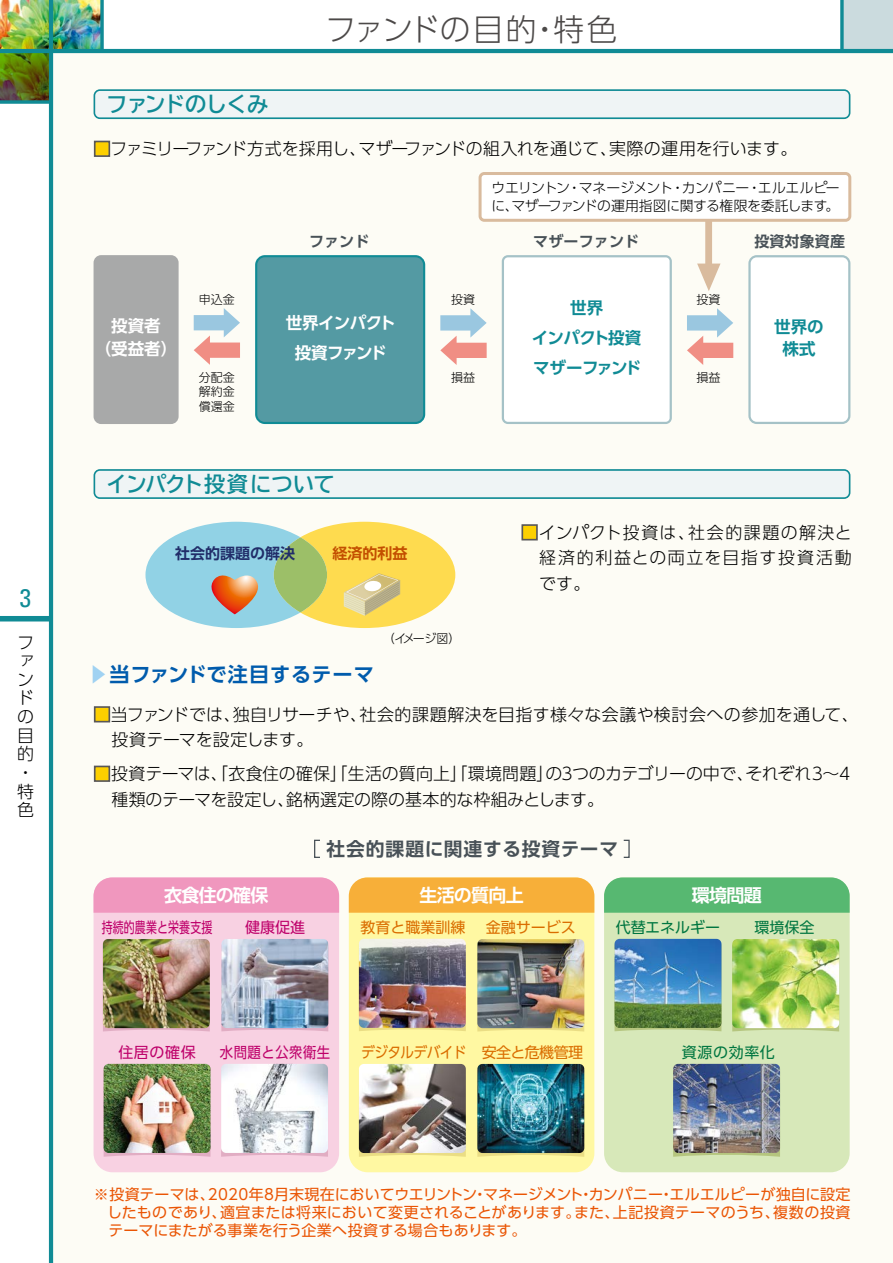
<style>
.page{position:relative;width:893px;height:1263px;background:#fff}
.page>*{position:absolute;margin:0;border:0;box-sizing:border-box;transform-origin:0 0}
.t1{font:300 30.75px "UD Shin Go Pro";letter-spacing:.005em;color:#4c4948}
.t2{font:condensed 25.5px "Univers LT Std";color:#108b95}
.t3{font:700 21.3px "TBUD Go Std";letter-spacing:-.02em;color:#108b95}
.t4{font:700 21.3px "TBUD Go Std";letter-spacing:-.04em;color:#108b95}
.t5{font:700 20.25px "UD Shin Go Pro De";letter-spacing:.03em;color:#005bac}
.t6{font:700 18.75px "UD Shin Go Pro De";letter-spacing:.045em;color:#485157}
.t7{font:700 18px "UD Shin Go Pro De";letter-spacing:-.04em;color:#fff}
.t8{font:300 16.95px/18.6px "UD Shin Go Pro";letter-spacing:.005em;color:#000}
.t9{font:300 16.95px "UD Shin Go Pro";letter-spacing:-.025em;color:#000}
.t10{font:700 16.5px/22.5px "UD Shin Go Pro De";letter-spacing:-.03em;color:#fff;text-align:center}
.t11{font:700 16.5px/30px "UD Shin Go Pro De";letter-spacing:-.03em;color:#108b95;text-align:center}
.t12{font:15px/18px "UD Shin Go Pro";letter-spacing:.015em;color:#ea5504;text-align:justify}
.t13{font:700 15px "UD Shin Go Pro De";letter-spacing:.01em;color:#485157}
.t14{font:15px "UD Shin Go Pro";color:#007640}
.t15{font:15px "UD Shin Go Pro";letter-spacing:-.04em;color:#da6d00;scale:.91 1}
.t16{font:15px "UD Shin Go Pro";letter-spacing:.01em;color:#be006a;scale:.73 1}
.t17{font:15px "UD Shin Go Pro";letter-spacing:.01em;color:#be006a}
.t18{font:700 15px "UD Shin Go Pro De";color:#212d69}
.t19{font:15px "UD Shin Go Pro";letter-spacing:.04em;color:#be006a;scale:.89 1}
.t20{font:15px "UD Shin Go Pro";color:#da6d00}
.t21{font:15px "UD Shin Go Pro";letter-spacing:-.04em;color:#da6d00}
.t22{font:700 15px "UD Shin Go Pro De";color:#c34f00}
.t23{font:300 13.8px/18.6px "UD Shin Go Pro";letter-spacing:-.03em;color:#000}
.t24{font:300 12px/14.4px "UD Shin Go Pro";color:#000;text-align:justify}
.s1{color:#fdd000}
.s2{color:#a0d2f2}
</style>
<div class="page">
<img style="left:0;top:0;width:100px;height:49px">
<svg style="left:0;top:53px;width:49px;height:47px;background:#596912"></svg>
<div style="left:51px;top:49px;width:842px;height:1214px;background:#fdfcf5"></div>
<div style="left:842px;top:0;width:51px;height:51px;background:#cbdbde"></div>
<svg style="left:840px;top:0;width:4px;height:49px"></svg>
<div style="left:0;top:616px;width:51px;height:5px;background:#108b95"></div>
<hr style="left:49px;top:0;width:4px;height:1263px;background:#108b95">
<hr style="left:0;top:49px;width:893px;height:4px;background:#108b95">
<svg style="left:0;top:100px;width:49px;height:4px"></svg>
<svg style="left:100px;top:0;width:4px;height:49px"></svg>
<svg style="left:94px;top:89px;width:756px;height:30px"></svg>
<svg style="left:94px;top:469px;width:756px;height:30px"></svg>
<div style="left:94px;top:141px;width:16px;height:16px;border:2px solid #595757"></div>
<div style="left:94px;top:706px;width:16px;height:16px;border:2px solid #595757"></div>
<div style="left:94px;top:766px;width:16px;height:16px;border:2px solid #595757"></div>
<div style="left:521px;top:524px;width:17px;height:16px;border:2px solid #595757"></div>
<div style="left:94px;top:255px;width:85px;height:169px;background:#a8a9a9"></div>
<div style="left:255px;top:255px;width:170px;height:169px;background:#549aa3"></div>
<div style="left:502px;top:255px;width:170px;height:169px;background:#fff"></div>
<svg style="left:748px;top:255px;width:102px;height:169px"></svg>
<svg style="left:440px;top:308px;width:47px;height:57px"></svg>
<svg style="left:194px;top:308px;width:46px;height:57px"></svg>
<svg style="left:687px;top:308px;width:46px;height:57px"></svg>
<div style="left:706px;top:197px;width:6px;height:81px;background:#d9bb9e"></div>
<div style="left:480px;top:173px;width:370px;height:47px;background:#fff;border-radius:4px"></div>
<div style="left:479px;top:172px;width:372px;height:50px;border:3px solid #d9bb9e;border-radius:4px"></div>
<svg style="left:697px;top:264px;width:23px;height:27px"></svg>
<svg style="left:145px;top:522px;width:310px;height:106px"></svg>
<div style="left:94px;top:877px;width:245px;height:295px;background:#f8d1e2;border-radius:19px"></div>
<div style="left:349px;top:877px;width:245px;height:295px;background:#fff8a2;border-radius:19px"></div>
<div style="left:604px;top:877px;width:246px;height:295px;background:#d7e8b9;border-radius:19px"></div>
<svg style="left:94px;top:877px;width:245px;height:36px;background:#f09abf"></svg>
<svg style="left:349px;top:877px;width:245px;height:36px;background:#f7b13e"></svg>
<svg style="left:604px;top:877px;width:246px;height:36px;background:#5cba75"></svg>
<svg style="left:103px;top:1028px;width:107px;height:3px"></svg>
<img style="left:103px;top:939px;width:107px;height:89px">
<svg style="left:221px;top:1028px;width:107px;height:3px"></svg>
<img style="left:221px;top:939px;width:107px;height:89px">
<svg style="left:104px;top:1153px;width:107px;height:4px"></svg>
<img style="left:104px;top:1064px;width:107px;height:89px">
<svg style="left:221px;top:1153px;width:107px;height:4px"></svg>
<img style="left:221px;top:1064px;width:107px;height:89px">
<svg style="left:359px;top:1028px;width:107px;height:3px"></svg>
<img style="left:359px;top:939px;width:107px;height:89px">
<svg style="left:477px;top:1028px;width:107px;height:3px"></svg>
<img style="left:477px;top:939px;width:107px;height:89px">
<svg style="left:359px;top:1153px;width:107px;height:4px"></svg>
<img style="left:359px;top:1064px;width:107px;height:89px">
<svg style="left:477px;top:1153px;width:107px;height:4px"></svg>
<img style="left:477px;top:1064px;width:107px;height:89px">
<svg style="left:614px;top:1028px;width:107px;height:3px"></svg>
<img style="left:614px;top:939px;width:107px;height:89px">
<svg style="left:732px;top:1028px;width:107px;height:3px"></svg>
<img style="left:732px;top:939px;width:107px;height:89px">
<svg style="left:673px;top:1153px;width:107px;height:4px"></svg>
<img style="left:673px;top:1064px;width:107px;height:89px">
<div style="left:314px;top:840px;width:7px;height:18px;border:1px solid #485157"></div>
<div style="left:623px;top:840px;width:7px;height:18px;border:1px solid #485157"></div>
<hr style="left:892px;top:0;width:1px;height:51px;background:#619fa8">
<h2 class="t2" style="left:20px;top:582px;width:13px">3</h2>
<p class="t8" style="left:17px;top:632px;width:18px">ファンドの目的・特色</p>
<p class="t4" style="left:106px;top:87px;width:163px">ファンドのしくみ</p>
<h1 class="t1" style="left:325px;top:4px;width:294px">ファンドの目的・特色</h1>
<p class="t9" style="left:94px;top:135px;width:705px"><span class="s1">■</span>ファミリーファンド方式を採用し、マザーファンドの組入れを通じて、実際の運用を行います。</p>
<p class="t10" style="left:95px;top:314px;width:84px">投資者<br>（受益者）</p>
<p class="t24" style="left:199px;top:291px;width:37px">申込金</p>
<p class="t24" style="left:199px;top:370px;width:37px">分配金解約金償還金</p>
<p class="t13" style="left:309px;top:229px;width:62px">ファンド</p>
<p class="t10" style="left:286px;top:307px;width:111px;line-height:30px">世界インパクト投資ファンド</p>
<p class="t24" style="left:451px;top:291px;width:25px">投資</p>
<p class="t24" style="left:451px;top:370px;width:25px">損益</p>
<p class="t23" style="left:492px;top:178px;width:350px">ウエリントン・マネージメント・カンパニー・エルエルピーに、マザーファンドの運用指図に関する権限を委託します。</p>
<p class="t13" style="left:533px;top:229px;width:107px">マザーファンド</p>
<p class="t13" style="left:754px;top:229px;width:92px">投資対象資産</p>
<p class="t11" style="left:532px;top:292px;width:111px">世界<br>インパクト投資マザーファンド</p>
<p class="t24" style="left:697px;top:291px;width:25px">投資</p>
<p class="t24" style="left:697px;top:370px;width:25px">損益</p>
<p class="t11" style="left:774px;top:315px;width:51px;line-height:22.5px">世界の株式</p>
<p class="t3" style="left:106px;top:467px;width:230px">インパクト投資について</p>
<p class="t18" style="left:175px;top:541px;width:121px">社会的課題の解決</p>
<p class="t22" style="left:333px;top:541px;width:76px">経済的利益</p>
<p class="t5" style="left:88px;top:658px;width:287px"><span class="s2">▶</span>当ファンドで注目するテーマ</p>
<p class="t24" style="left:383px;top:631px;width:79px">（イメージ図）</p>
<p class="t8" style="left:539px;top:519px;width:314px;line-height:25.5px;text-align:justify;text-indent:-18px"><span class="s1">■</span>インパクト投資は、社会的課題の解決と経済的利益との両立を目指す投資活動です。</p>
<p class="t8" style="left:112px;top:701px;width:749px;line-height:25.5px;text-indent:-18px"><span class="s1">■</span>当ファンドでは、独自リサーチや、社会的課題解決を目指す様々な会議や検討会への参加を通して、投資テーマを設定します。</p>
<p class="t8" style="left:112px;top:760px;width:740px;line-height:25.5px;text-indent:-18px"><span class="s1">■</span>投資テーマは、「衣食住の確保」「生活の質向上」「環境問題」の3つのカテゴリーの中で、それぞれ3～4種類のテーマを設定し、銘柄選定の際の基本的な枠組みとします。</p>
<p class="t6" style="left:327px;top:834px;width:293px">社会的課題に関連する投資テーマ</p>
<p class="t7" style="left:164px;top:880px;width:106px">衣食住の確保</p>
<p class="t7" style="left:419px;top:880px;width:106px">生活の質向上</p>
<p class="t7" style="left:692px;top:880px;width:71px">環境問題</p>
<p class="t16" style="left:102px;top:915px;width:153px">持続的農業と栄養支援</p>
<p class="t17" style="left:245px;top:915px;width:61px">健康促進</p>
<p class="t20" style="left:360px;top:915px;width:106px">教育と職業訓練</p>
<p class="t21" style="left:486px;top:915px;width:91px">金融サービス</p>
<p class="t14" style="left:616px;top:915px;width:106px">代替エネルギー</p>
<p class="t14" style="left:754px;top:915px;width:61px">環境保全</p>
<p class="t17" style="left:118px;top:1040px;width:79px">住居の確保</p>
<p class="t19" style="left:220px;top:1040px;width:126px">水問題と公衆衛生</p>
<p class="t15" style="left:361px;top:1040px;width:245px">デジタルデバイド 安全と危機管理</p>
<p class="t14" style="left:682px;top:1040px;width:94px">資源の効率化</p>
<p class="t12" style="left:107px;top:1185px;width:745px;text-indent:-14px">※投資テーマは、2020年8月末現在においてウエリントン・マネージメント・カンパニー・エルエルピーが独自に設定したものであり、適宜または将来において変更されることがあります。また、上記投資テーマのうち、複数の投資テーマにまたがる事業を行う企業へ投資する場合もあります。　</p>
</div>
